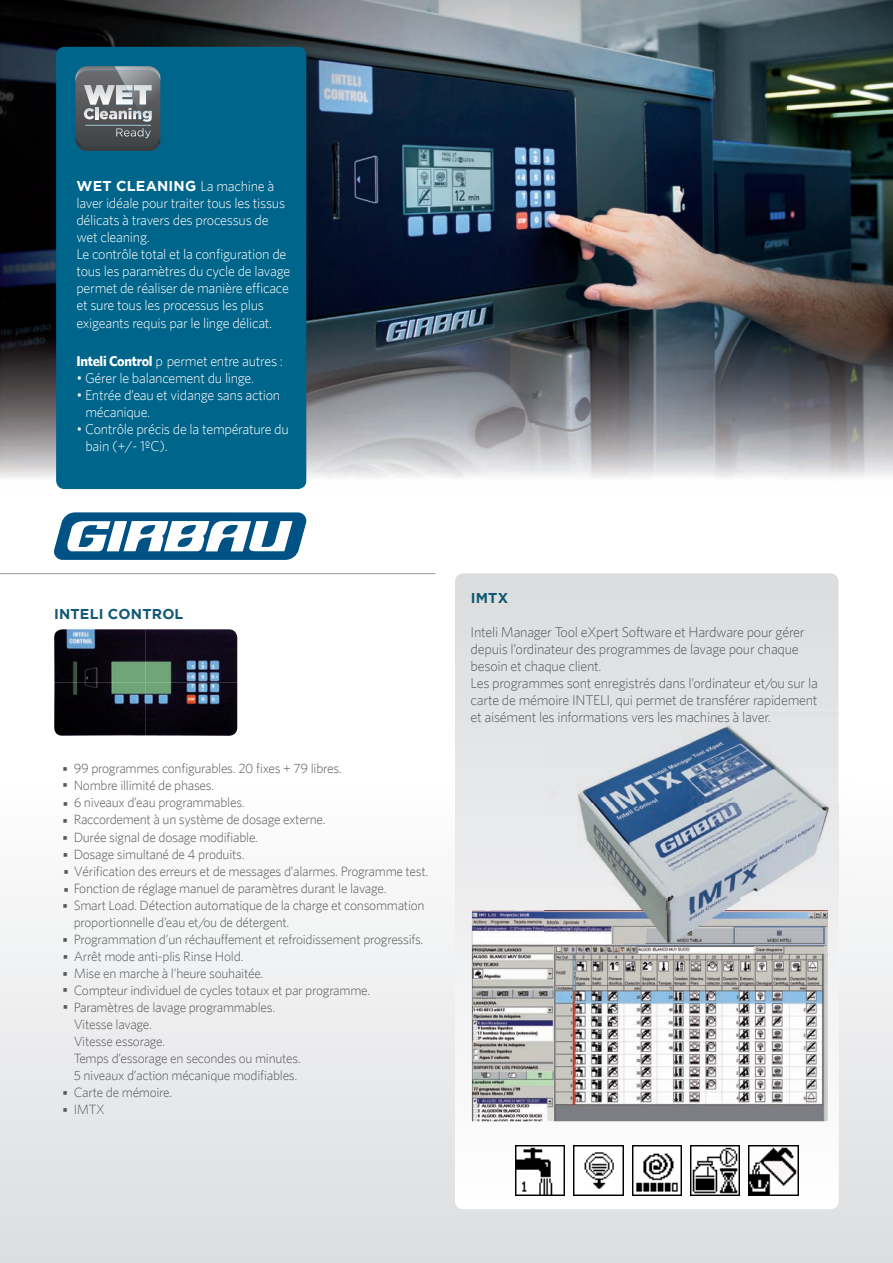
<style>
.page{position:relative;width:893px;height:1263px;background:#fff}
.page>*{position:absolute;margin:0;border:0;box-sizing:border-box;transform-origin:0 0}
.t1{font:700 21px/16.8px "Whitney";color:#57585a}
.t2{font:300 14.25px/17px "Whitney";letter-spacing:-.02em;color:#fff}
.t3{font:300 14.25px/17px "Whitney";letter-spacing:-.02em;color:#57585a}
.t4{font:700 14.25px "Gotham";letter-spacing:.015em;color:#fff}
.t5{font:700 14.25px "Gotham";letter-spacing:.015em;color:#115974}
.t6{font:300 13.5px/17px "Whitney";letter-spacing:-.02em;color:#57585a}
.s1{font-family:"Whitney";font-weight:300}
.s2{font-weight:700}
</style>
<div class="page">
<svg style="left:0;top:915px;width:893px;height:348px"></svg>
<svg style="left:455px;top:573px;width:383px;height:636px"></svg>
<img style="left:0;top:0;width:893px;height:489px">
<hr style="left:0;top:573px;width:435px;height:1px;background:#939598">
<svg style="left:54px;top:512px;width:252px;height:48px"></svg>
<img style="left:574px;top:1146px;width:49px;height:49px">
<img style="left:632px;top:1146px;width:49px;height:49px">
<img style="left:690px;top:1146px;width:50px;height:49px">
<img style="left:749px;top:1146px;width:49px;height:49px">
<img style="left:515px;top:1146px;width:50px;height:49px">
<img style="left:472px;top:911px;width:356px;height:210px">
<img style="left:544px;top:710px;width:308px;height:233px">
<img style="left:544px;top:911px;width:284px;height:32px">
<img style="left:54px;top:629px;width:183px;height:107px">
<div style="left:56px;top:47px;width:250px;height:442px;background:#00658a;border-radius:9px"></div>
<svg style="left:75px;top:66px;width:85px;height:85px;background:#73787c"></svg>
<p class="t4" style="left:77px;top:178px;width:199px">WET CLEANING <span class="s1">La machine à</span></p>
<p class="t2" style="left:76px;top:195px;width:215px">laver idéale pour traiter tous les tissus délicats à travers des processus de wet cleaning.<br>Le contrôle total et la configuration de tous les paramètres du cycle de lavage permet de réaliser de manière efficace et sure tous les processus les plus exigeants requis par le linge délicat.</p>
<p class="t2" style="left:76px;top:352px;width:208px"><span class="s2">Inteli Control</span> p permet entre autres :</p>
<p class="t2" style="left:76px;top:369px;width:179px">• Gérer le balancement du linge.</p>
<p class="t2" style="left:85px;top:386px;width:196px;text-indent:-9px">• Entrée d’eau et vidange sans action mécanique.</p>
<p class="t2" style="left:85px;top:420px;width:205px;text-indent:-9px">• Contrôle précis de la température du bain (+/- 1ºC).</p>
<p class="t5" style="left:54px;top:605px;width:131px">INTELI CONTROL</p>
<p class="t6" style="left:74px;top:760px;width:356px">99 programmes configurables. 20 fixes + 79 libres.<br>Nombre illimité de phases.<br>6 niveaux d’eau programmables.<br>Raccordement à un système de dosage externe.<br>Durée signal de dosage modifiable.<br>Dosage simultané de 4 produits.<br>Vérification des erreurs et de messages d’alarmes. Programme test.<br>Fonction de réglage manuel de paramètres durant le lavage.<br>Smart Load. Détection automatique de la charge et consommation proportionnelle d’eau et/ou de détergent.<br>Programmation d’un réchauffement et refroidissement progressifs.<br>Arrêt mode anti-plis Rinse Hold.<br>Mise en marche à l’heure souhaitée.<br>Compteur individuel de cycles totaux et par programme.<br>Paramètres de lavage programmables.<br>Vitesse lavage.<br>Vitesse essorage.<br>Temps d’essorage en secondes ou minutes.<br>5 niveaux d’action mécanique modifiables.<br>Carte de mémoire.<br>IMTX</p>
<h1 class="t1" style="left:63px;top:760px;width:7px;line-height:15.5px">· ·</h1>
<h1 class="t1" style="left:63px;top:793px;width:7px">· ·</h1>
<h1 class="t1" style="left:63px;top:844px;width:7px">·</h1>
<h1 class="t1" style="left:63px;top:819px;width:8px;line-height:34.2px">· ·</h1>
<h1 class="t1" style="left:63px;top:880px;width:8px;line-height:16.2px">· ·</h1>
<h1 class="t1" style="left:63px;top:929px;width:7px;line-height:17.4px;text-align:justify">· · ·</h1>
<h1 class="t1" style="left:63px;top:997px;width:7px">·</h1>
<h1 class="t1" style="left:63px;top:980px;width:7px">·</h1>
<h1 class="t1" style="left:62px;top:1082px;width:7px">· ·</h1>
<p class="t5" style="left:471px;top:589px;width:39px">IMTX</p>
<p class="t3" style="left:471px;top:623px;width:349px">Inteli Manager Tool eXpert Software et Hardware pour gérer depuis l’ordinateur des programmes de lavage pour chaque besoin et chaque client.<br>Les programmes sont enregistrés dans l’ordinateur et/ou sur la carte de mémoire INTELI, qui permet de transférer rapidement et aisément les informations vers les machines à laver.</p>
</div>
